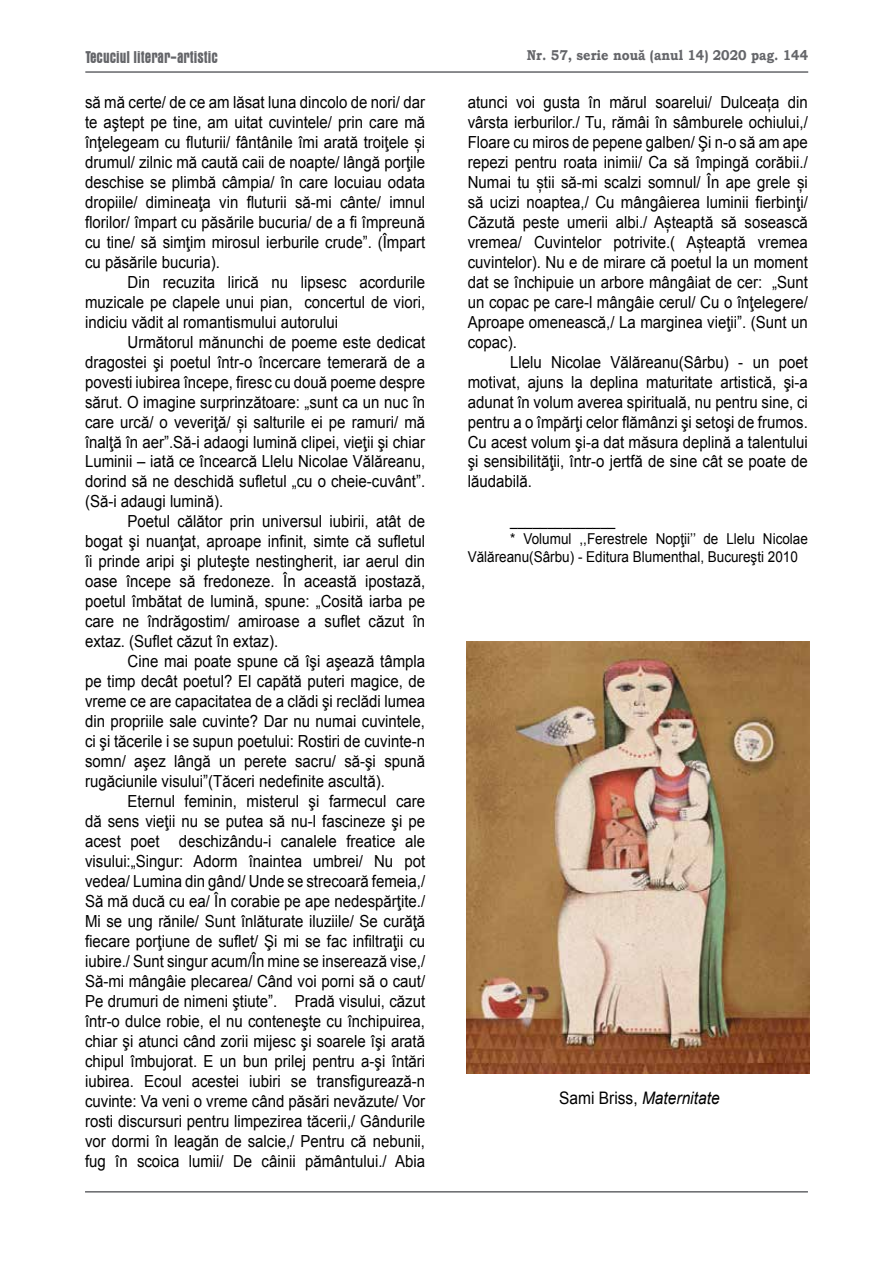
<style>
.page{position:relative;width:893px;height:1263px;background:#fff}
.page>*{position:absolute;margin:0;border:0;box-sizing:border-box;transform-origin:0 0}
.t1{font:700 condensed 17.25px "Aurora BT";color:#646569;scale:.9 1}
.t2{font:italic 17.25px "Arial";color:#000;scale:.9 1}
.t3{font:16.65px/20px "Arial";color:#000;text-align:justify;scale:.9 1}
.t4{font:15px "Arial";color:#000;scale:.9 1}
.t5{font:700 14.25px "Bookman Old Style";color:#646569;scale:.9 1}
.s1{font-style:normal}
</style>
<div class="page">
<hr style="left:85px;top:71px;width:723px;height:2px;background:#646569">
<hr style="left:85px;top:1191px;width:723px;height:1px;background:#646569">
<img style="left:466px;top:641px;width:343px;height:433px">
<p class="t1" style="left:85px;top:47px;width:149px">Tecuciul literar-artistic</p>
<p class="t5" style="left:527px;top:45px;width:314px">Nr. 57, serie nouă (anul 14) 2020 pag. 144</p>
<p class="t3" style="left:85px;top:92px;width:379px">să mă certe/ de ce am lăsat luna dincolo de nori/ dar te aştept pe tine, am uitat cuvintele/ prin care mă înţelegeam cu fluturii/ fântânile îmi arată troiţele și drumul/ zilnic mă caută caii de noapte/ lângă porţile deschise se plimbă câmpia/ în care locuiau odata dropiile/ dimineaţa vin fluturii să-mi cânte/ imnul florilor/ împart cu păsările bucuria/ de a fi împreună cu tine/ să simţim mirosul ierburile crude”. (Împart cu păsările bucuria).</p>
<p class="t3" style="left:85px;top:272px;width:379px;text-indent:43px">Din recuzita lirică nu lipsesc acordurile muzicale pe clapele unui pian, concertul de viori, indiciu vădit al romantismului autorului</p>
<p class="t3" style="left:85px;top:332px;width:379px;text-indent:43px">Următorul mănunchi de poeme este dedicat dragostei şi poetul într-o încercare temerară de a povesti iubirea începe, firesc cu două poeme despre sărut. O imagine surprinzătoare: „sunt ca un nuc în care urcă/ o veveriţă/ și salturile ei pe ramuri/ mă înalţă în aer”.Să-i adaogi lumină clipei, vieţii şi chiar Luminii – iată ce încearcă Llelu Nicolae Vălăreanu, dorind să ne deschidă sufletul „cu o cheie-cuvânt”. (Să-i adaugi lumină).</p>
<p class="t3" style="left:85px;top:512px;width:379px;text-indent:43px">Poetul călător prin universul iubirii, atât de bogat şi nuanţat, aproape infinit, simte că sufletul îi prinde aripi şi pluteşte nestingherit, iar aerul din oase începe să fredoneze. În această ipostază, poetul îmbătat de lumină, spune: „Cosită iarba pe care ne îndrăgostim/ amiroase a suflet căzut în extaz. (Suflet căzut în extaz).</p>
<p class="t3" style="left:85px;top:652px;width:379px;text-indent:43px">Cine mai poate spune că îşi aşează tâmpla pe timp decât poetul? El capătă puteri magice, de vreme ce are capacitatea de a clădi şi reclădi lumea din propriile sale cuvinte? Dar nu numai cuvintele, ci şi tăcerile i se supun poetului: Rostiri de cuvinte-n somn/ aşez lângă un perete sacru/ să-şi spună rugăciunile visului”(Tăceri nedefinite ascultă).</p>
<p class="t3" style="left:85px;top:791px;width:379px;text-indent:43px">Eternul feminin, misterul şi farmecul care dă sens vieţii nu se putea să nu-l fascineze şi pe acest poet deschizându-i canalele freatice ale visului:„Singur: Adorm înaintea umbrei/ Nu pot vedea/ Lumina din gând/ Unde se strecoară femeia,/ Să mă ducă cu ea/ În corabie pe ape nedespărţite./ Mi se ung rănile/ Sunt înlăturate iluziile/ Se curăţă fiecare porţiune de suflet/ Şi mi se fac infiltraţii cu iubire./ Sunt singur acum/În mine se inserează vise,/ Să-mi mângâie plecarea/ Când voi porni să o caut/ Pe drumuri de nimeni ştiute”. Pradă visului, căzut într-o dulce robie, el nu conteneşte cu închipuirea, chiar şi atunci când zorii mijesc şi soarele îşi arată chipul îmbujorat. E un bun prilej pentru a-şi întări iubirea. Ecoul acestei iubiri se transfigurează-n cuvinte: Va veni o vreme când păsări nevăzute/ Vor rosti discursuri pentru limpezirea tăcerii,/ Gândurile vor dormi în leagăn de salcie,/ Pentru că nebunii, fug în scoica lumii/ De câinii pământului./ Abia</p>
<p class="t3" style="left:468px;top:92px;width:379px">atunci voi gusta în mărul soarelui/ Dulceața din vârsta ierburilor./ Tu, rămâi în sâmburele ochiului,/ Floare cu miros de pepene galben/ Şi n-o să am ape repezi pentru roata inimii/ Ca să împingă corăbii./ Numai tu știi să-mi scalzi somnul/ În ape grele și să ucizi noaptea,/ Cu mângâierea luminii fierbinţi/ Căzută peste umerii albi./ Așteaptă să sosească vremea/ Cuvintelor potrivite.( Așteaptă vremea cuvintelor). Nu e de mirare că poetul la un moment dat se închipuie un arbore mângâiat de cer: „Sunt un copac pe care-l mângâie cerul/ Cu o înţelegere/ Aproape omenească,/ La marginea vieţii”. (Sunt un copac).</p>
<p class="t3" style="left:468px;top:352px;width:379px;text-indent:43px">Llelu Nicolae Vălăreanu(Sârbu) - un poet motivat, ajuns la deplina maturitate artistică, şi-a adunat în volum averea spirituală, nu pentru sine, ci pentru a o împărţi celor flămânzi şi setoşi de frumos.<br>Cu acest volum şi-a dat măsura deplină a talentului şi sensibilităţii, într-o jertfă de sine cât se poate de lăudabilă.</p>
<p class="t4" style="left:510px;top:510px;width:118px">______________</p>
<p class="t4" style="left:510px;top:528px;width:332px">* Volumul ,,Ferestrele Nopţii’’ de Llelu Nicolae</p>
<p class="t4" style="left:468px;top:546px;width:368px">Vălăreanu(Sârbu) - Editura Blumenthal, Bucureşti 2010</p>
<p class="t2" style="left:559px;top:1087px;width:180px"><span class="s1">Sami Briss,</span> Maternitate</p>
</div>
